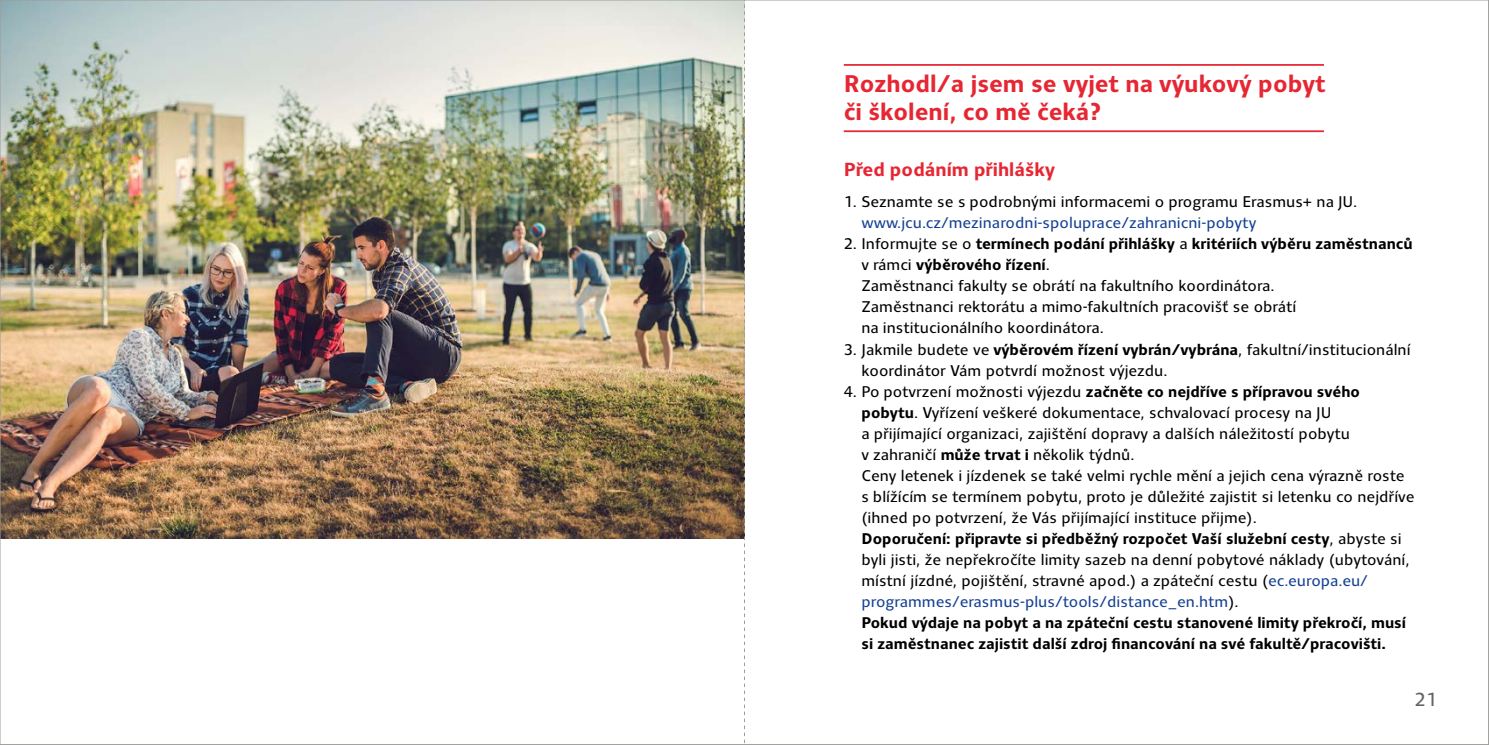
<style>
.page{position:relative;width:1489px;height:745px;background:#fff}
.page>*{position:absolute;margin:0;border:0;box-sizing:border-box;transform-origin:0 0}
.Modrý_titulek_OK{font:700 24.5px/28px "Clara Sans";color:#e62733}
.Zelený_titulek_OK{font:700 19.25px "Clara Sans";color:#e62733}
.t1{font:19.25px "Clara Sans";color:#646363}
.List_Paragraph{font:15.75px/21px "Clara Sans";color:#000}
.s1{color:#164194}
.s2{font-weight:700}
</style>
<div class="page">
<hr style="left:843px;top:64px;width:480px;height:2px;background:#e62733">
<hr style="left:843px;top:130px;width:480px;height:2px;background:#e62733">
<img style="left:2px;top:2px;width:742px;height:536px">
<svg style="left:744px;top:0;width:1px;height:743px"></svg>
<p class="Modrý_titulek_OK" style="left:843px;top:70px;width:483px">Rozhodl/a jsem se vyjet na výukový pobyt či školení, co mě čeká?</p>
<p class="Zelený_titulek_OK" style="left:843px;top:159px;width:213px">Před podáním přihlášky</p>
<p class="List_Paragraph" style="left:861px;top:192px;width:497px;text-indent:-18px">1. Seznamte se s podrobnými informacemi o programu Erasmus+ na JU. <span class="s1">www.jcu.cz/mezinarodni-spoluprace/zahranicni-pobyty</span></p>
<p class="List_Paragraph" style="left:861px;top:234px;width:552px;text-indent:-18px">2. Informujte se o <span class="s2">termínech podání přihlášky</span> a <span class="s2">kritériích výběru zaměstnanců </span>v rámci <span class="s2">výběrového řízení</span>.<br>Zaměstnanci fakulty se obrátí na fakultního koordinátora.<br>Zaměstnanci rektorátu a mimo-fakultních pracovišť se obrátí<br>na institucionálního koordinátora.</p>
<p class="List_Paragraph" style="left:861px;top:339px;width:550px;text-indent:-18px">3. Jakmile budete ve <span class="s2">výběrovém řízení vybrán/vybrána</span>, fakultní/institucionální koordinátor Vám potvrdí možnost výjezdu.</p>
<p class="List_Paragraph" style="left:861px;top:381px;width:554px;text-indent:-18px">4. Po potvrzení možnosti výjezdu <span class="s2">začněte co nejdříve s přípravou svého pobytu</span>. Vyřízení veškeré dokumentace, schvalovací procesy na JU<br>a přijímající organizaci, zajištění dopravy a dalších náležitostí pobytu<br>v zahraničí <span class="s2">může trvat i</span> několik týdnů.<br>Ceny letenek i jízdenek se také velmi rychle mění a jejich cena výrazně roste s blížícím se termínem pobytu, proto je důležité zajistit si letenku co nejdříve (ihned po potvrzení, že Vás přijímající instituce přijme).<br><span class="s2">Doporučení: připravte si předběžný rozpočet Vaší služební cesty</span>, abyste si byli jisti, že nepřekročíte limity sazeb na denní pobytové náklady (ubytování, místní jízdné, pojištění, stravné apod.) a zpáteční cestu (<span class="s1">ec.europa.eu/ programmes/erasmus-plus/tools/distance_en.htm</span>).<br><span class="s2">Pokud výdaje na pobyt a na zpáteční cestu stanovené limity překročí, musí si zaměstnanec zajistit další zdroj financování na své fakultě/pracovišti.</span></p>
<p class="t1" style="left:1414px;top:688px;width:24px">21</p>
</div>
